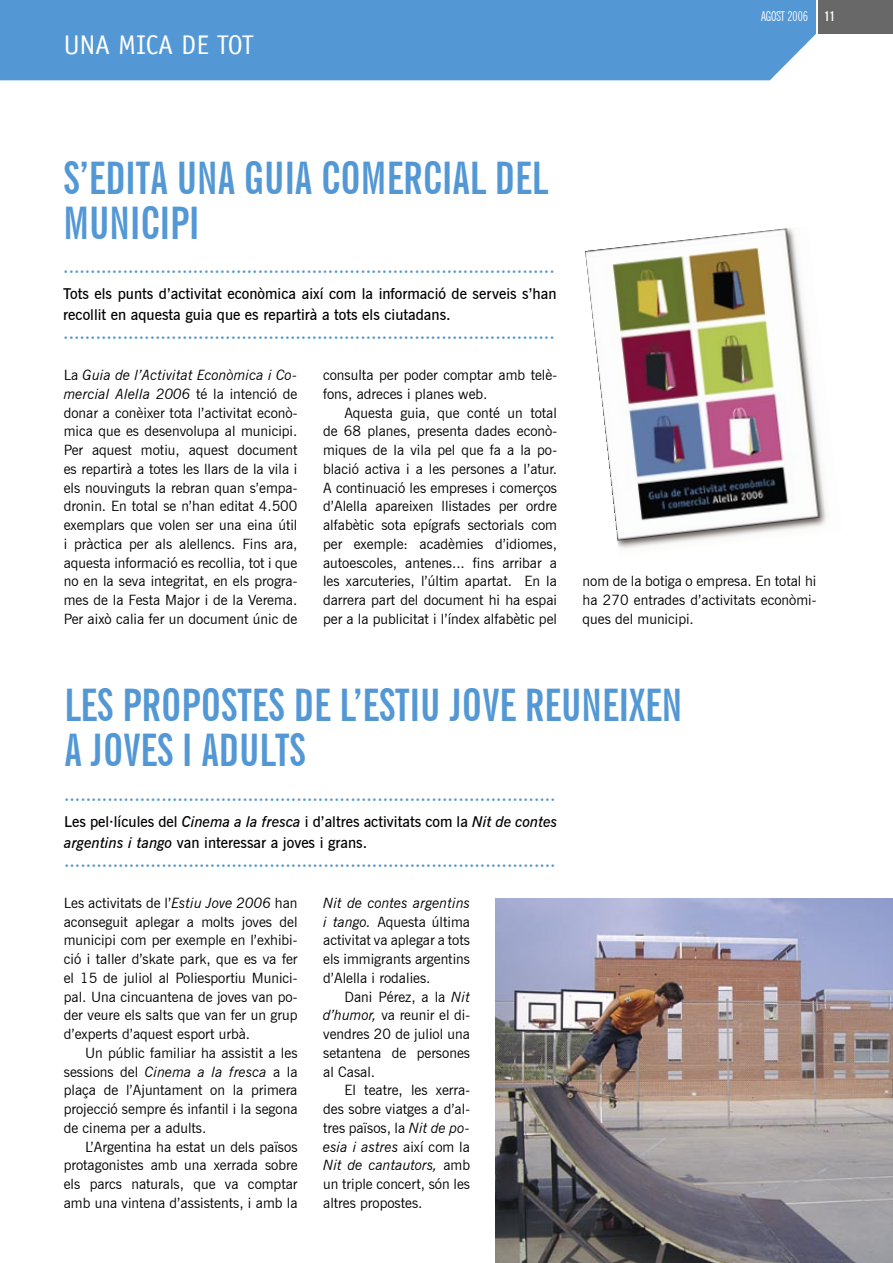
<style>
.page{position:relative;width:893px;height:1263px;background:#fff}
.page>*{position:absolute;margin:0;border:0;box-sizing:border-box;transform-origin:0 0}
.t1{font:700 extra-condensed 45px/45px "News Gothic BT";color:#5398d5}
.t2{font:27px "Officina Sans LT";color:#fff}
.t3{font:600 18px "News Gothic BT";color:#5398d5}
.t4{font:600 15px/21px "News Gothic BT";color:#000}
.t5{font:14.25px/18.8px "News Gothic BT";color:#000;text-align:justify}
.t6{font:extra-condensed 13.5px "News Gothic BT";color:#fff}
.s1{font-weight:700}
.s2{font-style:italic}
</style>
<div class="page">
<div style="left:818px;top:0;width:75px;height:34px;background:#686868"></div>
<div style="left:1px;top:0;width:815px;height:80px;background:#5398d5"></div>
<svg style="left:0;top:0;width:1px;height:80px"></svg>
<img style="left:585px;top:228px;width:241px;height:321px">
<img style="left:496px;top:898px;width:397px;height:365px">
<h2 class="t2" style="left:64px;top:29px;width:192px">UNA MICA DE TOT</h2>
<p class="t6" style="left:761px;top:8px;width:76px">AGOST 2006 <span class="s1">11</span></p>
<h1 class="t1" style="left:63px;top:155px;width:486px">S’EDITA UNA GUIA COMERCIAL DEL<br>MUNICIPI</h1>
<p class="t3" style="left:63px;top:261px;width:493px">···························································································</p>
<p class="t4" style="left:63px;top:283px;width:495px">Tots els punts d’activitat econòmica així com la informació de serveis s’han recollit en aquesta guia que es repartirà a tots els ciutadans.</p>
<p class="t3" style="left:63px;top:327px;width:493px">···························································································</p>
<p class="t5" style="left:64px;top:365px;width:235px">La <span class="s2">Guia de l’Activitat Econòmica i Co&shy;mercial Alella 2006</span> té la intenció de donar a conèixer tota l’activitat econò&shy;mica que es desenvolupa al municipi.<br>Per aquest motiu, aquest document es repartirà a totes les llars de la vila i els nouvinguts la rebran quan s’empa&shy;dronin. En total se n’han editat 4.500 exemplars que volen ser una eina útil i pràctica per als alellencs. Fins ara, aquesta informació es recollia, tot i que no en la seva integritat, en els progra&shy;mes de la Festa Major i de la Verema.<br>Per això calia fer un document únic de</p>
<p class="t5" style="left:323px;top:365px;width:235px">consulta per poder comptar amb telè&shy;fons, adreces i planes web.</p>
<p class="t5" style="left:323px;top:403px;width:235px;text-indent:21px">Aquesta guia, que conté un total de 68 planes, presenta dades econò&shy;miques de la vila pel que fa a la po&shy;blació activa i a les persones a l’atur.<br>A continuació les empreses i comerços d’Alella apareixen llistades per ordre alfabètic sota epígrafs sectorials com per exemple: acadèmies d’idiomes, autoescoles, antenes... fins arribar a les xarcuteries, l’últim apartat. En la darrera part del document hi ha espai per a la publicitat i l’índex alfabètic pel</p>
<p class="t5" style="left:583px;top:572px;width:235px">nom de la botiga o empresa. En total hi ha 270 entrades d’activitats econòmi&shy;ques del municipi.</p>
<h1 class="t1" style="left:64px;top:682px;width:619px">LES PROPOSTES DE L’ESTIU JOVE REUNEIXEN<br>A JOVES I ADULTS</h1>
<p class="t3" style="left:64px;top:789px;width:493px">···························································································</p>
<p class="t4" style="left:64px;top:811px;width:495px">Les pel·lícules del <span class="s2">Cinema a la fresca</span> i d’altres activitats com la <span class="s2">Nit de contes argentins i tango</span> van interessar a joves i grans.</p>
<p class="t3" style="left:64px;top:855px;width:493px">···························································································</p>
<p class="t5" style="left:64px;top:893px;width:235px">Les activitats de l’<span class="s2">Estiu Jove 2006</span> han aconseguit aplegar a molts joves del municipi com per exemple en l’exhibi&shy;ció i taller d’skate park, que es va fer el 15 de juliol al Poliesportiu Munici&shy;pal. Una cincuantena de joves van po&shy;der veure els salts que van fer un grup d’experts d’aquest esport urbà.</p>
<p class="t5" style="left:64px;top:1043px;width:235px;text-indent:21px">Un públic familiar ha assistit a les sessions del <span class="s2">Cinema a la fresca</span> a la plaça de l’Ajuntament on la primera projecció sempre és infantil i la segona de cinema per a adults.</p>
<p class="t5" style="left:64px;top:1137px;width:235px;text-indent:21px">L’Argentina ha estat un dels països protagonistes amb una xerrada sobre els parcs naturals, que va comptar amb una vintena d’assistents, i amb la</p>
<p class="t5" style="left:323px;top:893px;width:148px"><span class="s2">Nit de contes argentins i tango.</span> Aquesta última activitat va aplegar a tots els immigrants argentins d’Alella i rodalies.</p>
<p class="t5" style="left:323px;top:987px;width:148px;text-indent:21px">Dani Pérez, a la <span class="s2">Nit d’humor,</span> va reunir el di&shy;vendres 20 de juliol una setantena de persones al Casal.</p>
<p class="t5" style="left:323px;top:1081px;width:148px;text-indent:21px">El teatre, les xerra&shy;des sobre viatges a d’al&shy;tres països, la <span class="s2">Nit de po&shy;esia i astres</span> així com la <span class="s2">Nit de cantautors,</span> amb un triple concert, són les altres propostes.</p>
</div>
